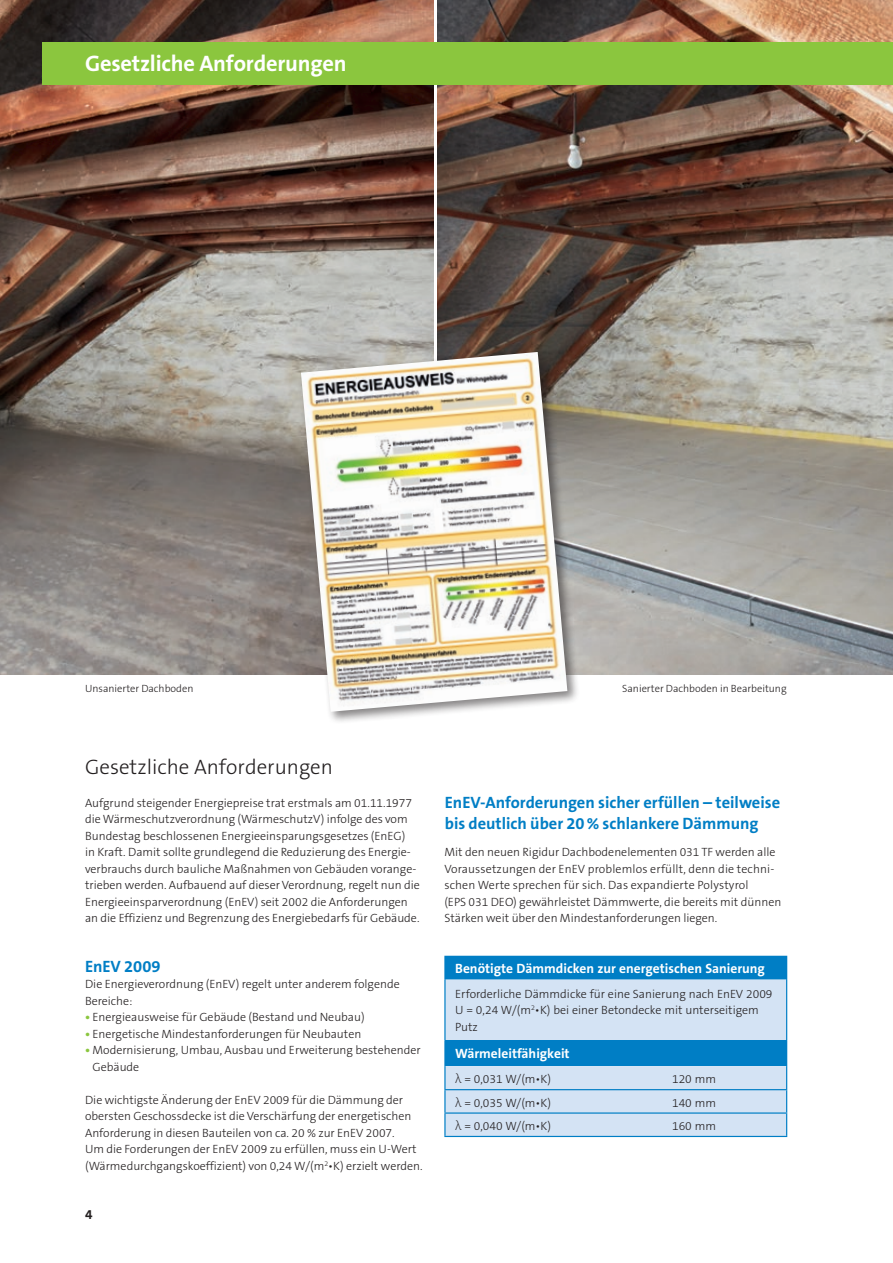
<style>
.page{position:relative;width:893px;height:1263px;background:#fff}
.page>*{position:absolute;margin:0;border:0;box-sizing:border-box;transform-origin:0 0}
.t1{font:700 22.5px "The Sans B7";letter-spacing:-.01em;color:#fff}
.t2{font:300 21px "The Sans B3";color:#231f20}
.t3{font:700 16.5px/21px "The Sans B7";color:#007ec5}
.t4{font:700 13.5px "The Sans B7";color:#fff}
.t5{font:700 13.5px "The Sans B7";color:#231f20}
.t6{font:300 12px/16.5px "The Sans B3";color:#231f20}
.t7{font:300 10.5px "The Sans B3";color:#231f20}
.s1{font-family:"The Sans B7";font-weight:700;color:#8bc63e}
.s2{font-family:"DIN Pro";font-size:13.5px}
</style>
<div class="page">
<img style="left:0;top:0;width:434px;height:675px">
<img style="left:438px;top:0;width:455px;height:675px">
<div style="left:43px;top:43px;width:850px;height:42px;background:#8bc63e"></div>
<div style="left:445px;top:956px;width:342px;height:23px;background:#007ec5"></div>
<div style="left:446px;top:979px;width:340px;height:157px;background:#d4e3f4"></div>
<div style="left:445px;top:1040px;width:342px;height:26px;background:#007ec5"></div>
<hr style="left:444px;top:956px;width:343px;height:1px;background:#007ec5">
<hr style="left:444px;top:957px;width:2px;height:22px;background:#007ec5">
<hr style="left:444px;top:1040px;width:2px;height:26px;background:#007ec5">
<hr style="left:444px;top:1136px;width:343px;height:1px;background:#007ec5">
<hr style="left:786px;top:979px;width:1px;height:61px;background:#007ec5">
<hr style="left:444px;top:979px;width:2px;height:61px;background:#007ec5">
<hr style="left:444px;top:1066px;width:2px;height:23px;background:#007ec5">
<hr style="left:444px;top:1090px;width:2px;height:22px;background:#007ec5">
<hr style="left:444px;top:1114px;width:2px;height:22px;background:#007ec5">
<svg style="left:786px;top:1066px;width:1px;height:70px"></svg>
<hr style="left:444px;top:1089px;width:343px;height:1px;background:#007ec5">
<hr style="left:444px;top:1112px;width:343px;height:2px;background:#007ec5">
<div style="left:297px;top:348px;width:283px;height:376px;background:#231f20;opacity:.55"></div>
<img style="left:301px;top:352px;width:266px;height:360px">
<h1 class="t1" style="left:85px;top:52px;width:263px">Gesetzliche Anforderungen</h1>
<p class="t7" style="left:85px;top:683px;width:110px">Unsanierter Dachboden</p>
<p class="t7" style="left:622px;top:683px;width:166px">Sanierter Dachboden in Bearbeitung</p>
<h2 class="t2" style="left:85px;top:756px;width:249px">Gesetzliche Anforderungen</h2>
<p class="t6" style="left:85px;top:795px;width:336px">Aufgrund steigender Energiepreise trat erstmals am 01.11.1977 die Wärmeschutzverordnung (WärmeschutzV) infolge des vom Bundestag beschlossenen Energieeinsparungsgesetzes (EnEG)<br>in Kraft. Damit sollte grundlegend die Reduzierung des Energie&shy;verbrauchs durch bauliche Maßnahmen von Gebäuden vorange&shy;trieben werden. Aufbauend auf dieser Verordnung, regelt nun die Energieeinsparverordnung (EnEV) seit 2002 die Anforderungen an die Effizienz und Begrenzung des Energiebedarfs für Gebäude.</p>
<h3 class="t3" style="left:85px;top:956px;width:77px">EnEV 2009</h3>
<p class="t6" style="left:85px;top:976px;width:316px">Die Energieverordnung (EnEV) regelt unter anderem folgende<br>Bereiche:</p>
<p class="t6" style="left:85px;top:1009px;width:281px"><span class="s1">•</span> Energieausweise für Gebäude (Bestand und Neubau)</p>
<p class="t6" style="left:85px;top:1026px;width:278px"><span class="s1">•</span> Energetische Mindestanforderungen für Neubauten</p>
<p class="t6" style="left:92px;top:1042px;width:330px;text-indent:-7px"><span class="s1">•</span> Modernisierung, Umbau, Ausbau und Erweiterung bestehender<br>Gebäude</p>
<p class="t6" style="left:85px;top:1092px;width:339px">Die wichtigste Änderung der EnEV 2009 für die Dämmung der obersten Geschossdecke ist die Verschärfung der energetischen Anforderung in diesen Bauteilen von ca. 20 % zur EnEV 2007.<br>Um die Forderungen der EnEV 2009 zu erfüllen, muss ein U-Wert (Wärmedurchgangskoeffizient) von 0,24 W/(m<sup>2</sup>•K) erzielt werden.</p>
<p class="t5" style="left:85px;top:1207px;width:9px">4</p>
<h3 class="t3" style="left:445px;top:792px;width:337px">EnEV-Anforderungen sicher erfüllen – teilweise bis deutlich über 20% schlankere Dämmung</h3>
<p class="t6" style="left:444px;top:844px;width:338px">Mit den neuen Rigidur Dachbodenelementen 031 TF werden alle Voraussetzungen der EnEV problemlos erfüllt, denn die techni&shy;schen Werte sprechen für sich. Das expandierte Polystyrol<br>(EPS 031 DEO) gewährleistet Dämmwerte, die bereits mit dünnen Stärken weit über den Mindestanforderungen liegen.</p>
<p class="t4" style="left:455px;top:961px;width:311px">Benötigte Dämmdicken zur energetischen Sanierung</p>
<p class="t6" style="left:455px;top:986px;width:319px">Erforderliche Dämmdicke für eine Sanierung nach EnEV 2009<br>U = 0,24 W/(m<sup>2</sup>•K) bei einer Betondecke mit unterseitigem<br>Putz</p>
<p class="t4" style="left:455px;top:1046px;width:116px">Wärmeleitfähigkeit</p>
<p class="t6" style="left:455px;top:1071px;width:97px"><span class="s2">λ</span> = 0,031 W/(m•K)</p>
<p class="t6" style="left:672px;top:1071px;width:45px">120 mm</p>
<p class="t6" style="left:455px;top:1094px;width:97px"><span class="s2">λ</span> = 0,035 W/(m•K)</p>
<p class="t6" style="left:672px;top:1094px;width:45px">140 mm</p>
<p class="t6" style="left:455px;top:1118px;width:97px"><span class="s2">λ</span> = 0,040 W/(m•K)</p>
<p class="t6" style="left:672px;top:1118px;width:45px">160 mm</p>
</div>
